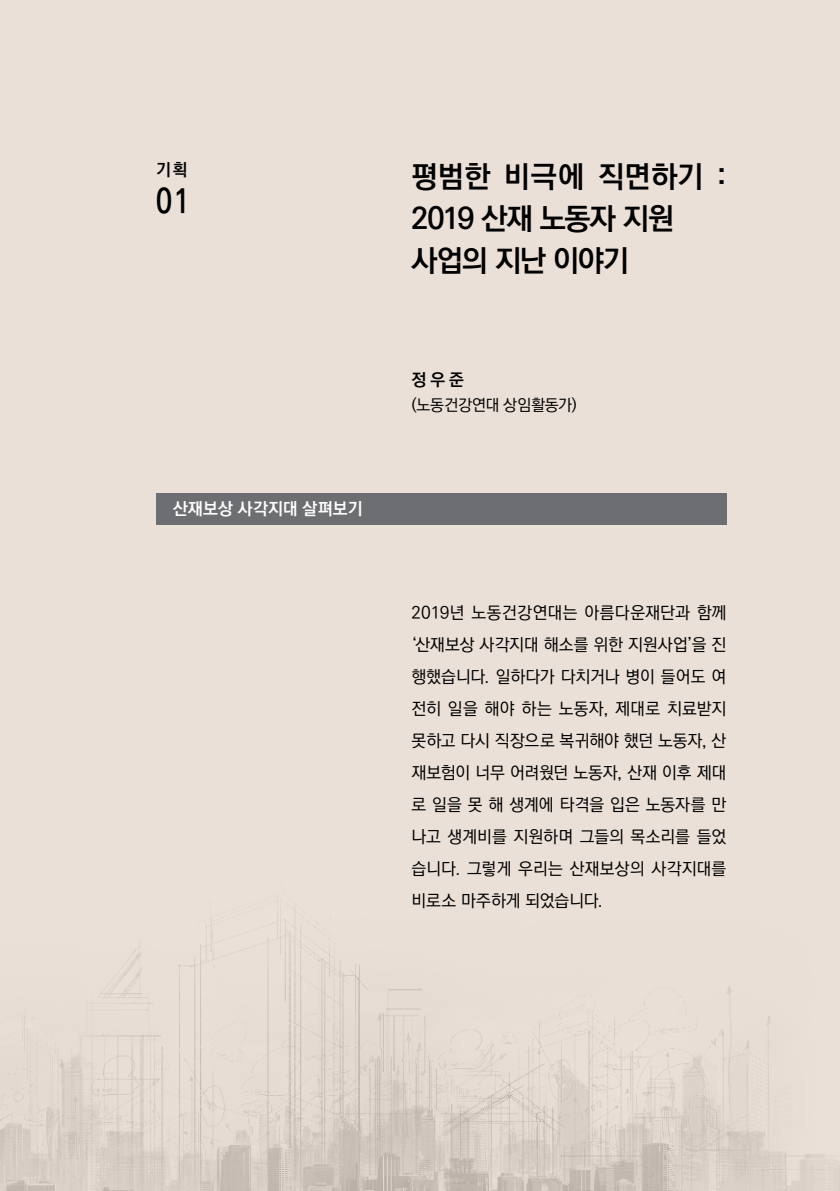
<style>
.page{position:relative;width:840px;height:1191px;background:#fff}
.page>*{position:absolute;margin:0;border:0;box-sizing:border-box;transform-origin:0 0}
.t1{font:700 33.6px "Ko Pub Dotum";color:#000;scale:.83 1}
.t2{font:700 30px/42px "Ko Pub Dotum";letter-spacing:-.035em;color:#000}
.t3{font:500 17px/32px "Ko Pub Dotum";color:#000;text-align:justify}
.t4{font:700 17px "Ko Pub Dotum";letter-spacing:.015em;color:#fff}
.t5{font:700 17px "Ko Pub Dotum";color:#000}
.t6{font:500 16px "Ko Pub Dotum";letter-spacing:-.02em;color:#000}
</style>
<div class="page">
<div style="left:0;top:0;width:839px;height:1191px;background:#ebe0d7"></div>
<img style="left:0;top:493px;width:839px;height:698px">
<div style="left:156px;top:493px;width:570px;height:31px;background:#6d6e71"></div>
<p class="t5" style="left:156px;top:161px;width:33px">기획</p>
<h1 class="t1" style="left:156px;top:184px;width:42px">01</h1>
<p class="t4" style="left:173px;top:500px;width:191px">산재보상 사각지대 살펴보기</p>
<h2 class="t2" style="left:411px;top:156px;width:316px">평범한 비극에 직면하기 :<br>2019 산재 노동자 지원 사업의 지난 이야기</h2>
<p class="t5" style="left:411px;top:371px;width:54px">정 우 준</p>
<p class="t6" style="left:411px;top:397px;width:166px">(노동건강연대 상임활동가)</p>
<p class="t3" style="left:411px;top:597px;width:316px">2019년 노동건강연대는 아름다운재단과 함께 ‘산재보상 사각지대 해소를 위한 지원사업’을 진 행했습니다. 일하다가 다치거나 병이 들어도 여 전히 일을 해야 하는 노동자, 제대로 치료받지 못하고 다시 직장으로 복귀해야 했던 노동자, 산 재보험이 너무 어려웠던 노동자, 산재 이후 제대 로 일을 못 해 생계에 타격을 입은 노동자를 만 나고 생계비를 지원하며 그들의 목소리를 들었 습니다. 그렇게 우리는 산재보상의 사각지대를 비로소 마주하게 되었습니다.</p>
</div>
